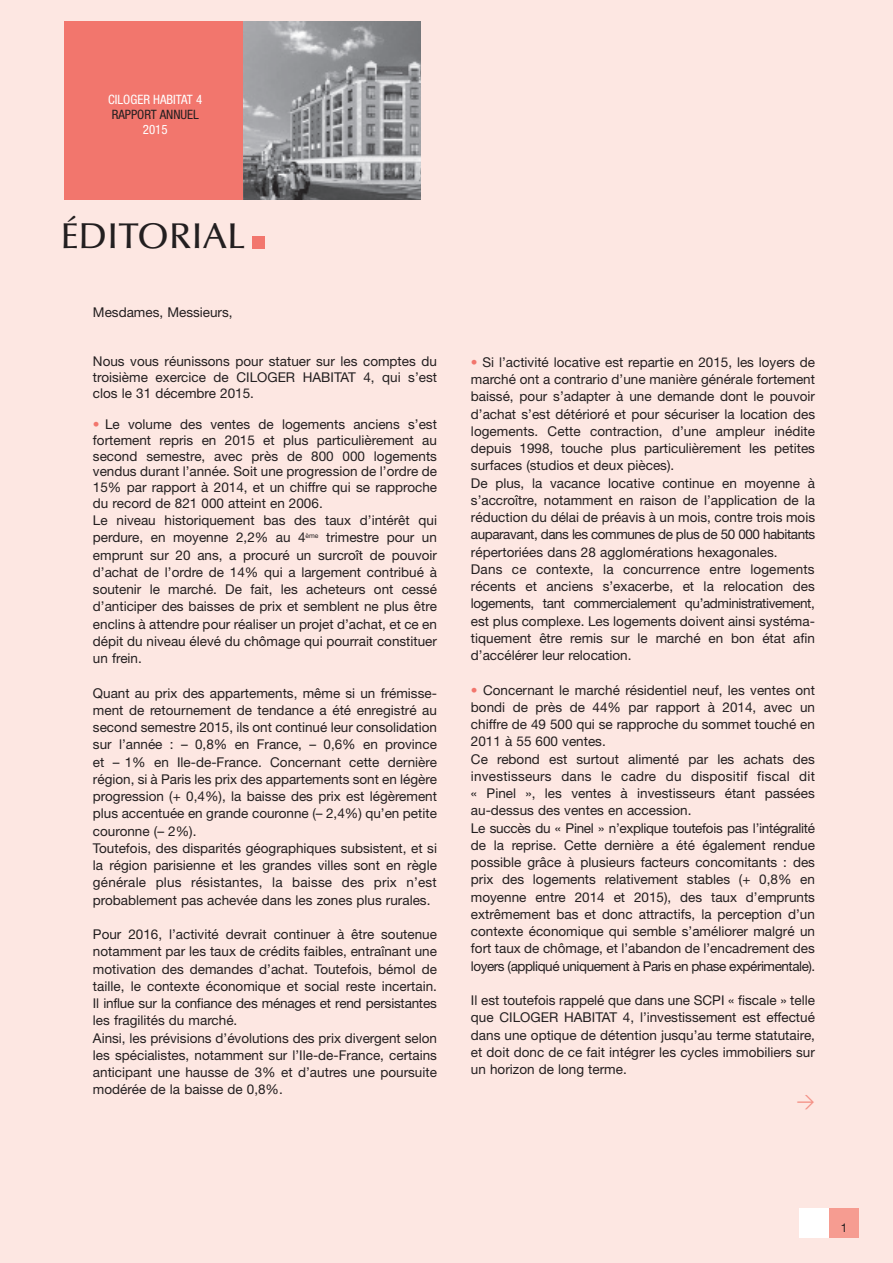
<style>
.page{position:relative;width:893px;height:1263px;background:#fde7e2}
.page>*{position:absolute;margin:0;border:0;box-sizing:border-box;transform-origin:0 0}
.t1{font:500 36px "Optima";color:#231f20}
.t2{font:18px "DIN";color:#f49085}
.t3{font:13.5px/17.2px "Helvetica Neue";color:#231f20;text-align:justify}
.t4{font:condensed 12.9px "Helvetica Neue";color:#fff}
.t5{font:condensed 12.9px "Helvetica Neue";color:#231f20}
.t6{font:12px "Helvetica Neue";color:#231f20}
.s1{color:#f2766d}
</style>
<div class="page">
<img style="left:242px;top:21px;width:179px;height:179px">
<div style="left:252px;top:236px;width:13px;height:13px;background:#f2766d"></div>
<div style="left:799px;top:1208px;width:30px;height:29px;background:#fff"></div>
<div style="left:829px;top:1208px;width:30px;height:29px;background:#f69c91"></div>
<div style="left:64px;top:21px;width:178px;height:179px;background:#f2766d"></div>
<p class="t4" style="left:108px;top:94px;width:96px">CILOGER HABITAT 4</p>
<p class="t5" style="left:112px;top:109px;width:89px">RAPPORT ANNUEL</p>
<p class="t4" style="left:143px;top:124px;width:26px">2015</p>
<h1 class="t1" style="left:61px;top:222px;width:186px">ÉDITORIAL</h1>
<p class="t3" style="left:93px;top:305px;width:141px">Mesdames, Messieurs,</p>
<p class="t3" style="left:93px;top:355px;width:346px;line-height:15.8px">Nous vous réunissons pour statuer sur les comptes du troisième exercice de CILOGER HABITAT 4, qui s’est clos le 31 décembre 2015.</p>
<p class="t3" style="left:93px;top:418px;width:346px;line-height:15.8px"><span class="s1">•</span> Le volume des ventes de logements anciens s’est fortement repris en 2015 et plus particulièrement au second semestre, avec près de 800 000 logements vendus durant l’année. Soit une progression de l’ordre de 15% par rapport à 2014, et un chiffre qui se rapproche du record de 821 000 atteint en 2006.</p>
<p class="t3" style="left:93px;top:513px;width:346px">Le niveau historiquement bas des taux d’intérêt qui perdure, en moyenne 2,2% au 4<sup>ème</sup> trimestre pour un emprunt sur 20 ans, a procuré un surcroît de pouvoir d’achat de l’ordre de 14% qui a largement contribué à soutenir le marché. De fait, les acheteurs ont cessé d’anticiper des baisses de prix et semblent ne plus être enclins à attendre pour réaliser un projet d’achat, et ce en dépit du niveau élevé du chômage qui pourrait constituer un frein.</p>
<p class="t3" style="left:93px;top:685px;width:346px;text-align:left">Quant au prix des appartements, même si un frémisse&shy;ment de retournement de tendance a été enregistré au second semestre 2015, ils ont continué leur consolidation sur l’année : – 0,8% en France, – 0,6% en province et – 1% en Ile-de-France. Concernant cette dernière région, si à Paris les prix des appartements sont en légère progression (+ 0,4%), la baisse des prix est légèrement plus accentuée en grande couronne (– 2,4%) qu’en petite couronne (– 2%).<br>Toutefois, des disparités géographiques subsistent, et si la région parisienne et les grandes villes sont en règle générale plus résistantes, la baisse des prix n’est probablement pas achevée dans les zones plus rurales.</p>
<p class="t3" style="left:93px;top:927px;width:346px;text-align:left">Pour 2016, l’activité devrait continuer à être soutenue notamment par les taux de crédits faibles, entraînant une motivation des demandes d’achat. Toutefois, bémol de taille, le contexte économique et social reste incertain.<br>Il influe sur la confiance des ménages et rend persistantes les fragilités du marché.<br>Ainsi, les prévisions d’évolutions des prix divergent selon les spécialistes, notamment sur l’Ile-de-France, certains anticipant une hausse de 3% et d’autres une poursuite modérée de la baisse de 0,8%.</p>
<p class="t3" style="left:471px;top:355px;width:346px;text-align:left"><span class="s1">•</span> Si l’activité locative est repartie en 2015, les loyers de marché ont a contrario d’une manière générale fortement baissé, pour s’adapter à une demande dont le pouvoir d’achat s’est détérioré et pour sécuriser la location des logements. Cette contraction, d’une ampleur inédite depuis 1998, touche plus particulièrement les petites surfaces (studios et deux pièces).<br>De plus, la vacance locative continue en moyenne à s’accroître, notamment en raison de l’application de la réduction du délai de préavis à un mois, contre trois mois auparavant, dans les communes de plus de 50 000 habitants répertoriées dans 28 agglomérations hexagonales.<br>Dans ce contexte, la concurrence entre logements récents et anciens s’exacerbe, et la relocation des logements, tant commercialement qu’administrativement, est plus complexe. Les logements doivent ainsi systéma&shy;tiquement être remis sur le marché en bon état afin d’accélérer leur relocation.</p>
<p class="t3" style="left:471px;top:682px;width:346px;text-align:left"><span class="s1">•</span> Concernant le marché résidentiel neuf, les ventes ont bondi de près de 44% par rapport à 2014, avec un chiffre de 49 500 qui se rapproche du sommet touché en 2011 à 55 600 ventes.<br>Ce rebond est surtout alimenté par les achats des investisseurs dans le cadre du dispositif fiscal dit « Pinel », les ventes à investisseurs étant passées au-dessus des ventes en accession.<br>Le succès du « Pinel » n’explique toutefois pas l’intégralité de la reprise. Cette dernière a été également rendue possible grâce à plusieurs facteurs concomitants : des prix des logements relativement stables (+ 0,8% en moyenne entre 2014 et 2015), des taux d’emprunts extrêmement bas et donc attractifs, la perception d’un contexte économique qui semble s’améliorer malgré un fort taux de chômage, et l’abandon de l’encadrement des loyers (appliqué uniquement à Paris en phase expérimentale).</p>
<p class="t3" style="left:471px;top:993px;width:346px">Il est toutefois rappelé que dans une SCPI « fiscale » telle que CILOGER HABITAT 4, l’investissement est effectué dans une optique de détention jusqu’au terme statutaire, et doit donc de ce fait intégrer les cycles immobiliers sur un horizon de long terme.</p>
<h2 class="t2" style="left:796px;top:1090px;width:20px">&gt;</h2>
<p class="t6" style="left:841px;top:1223px;width:8px">1</p>
</div>
